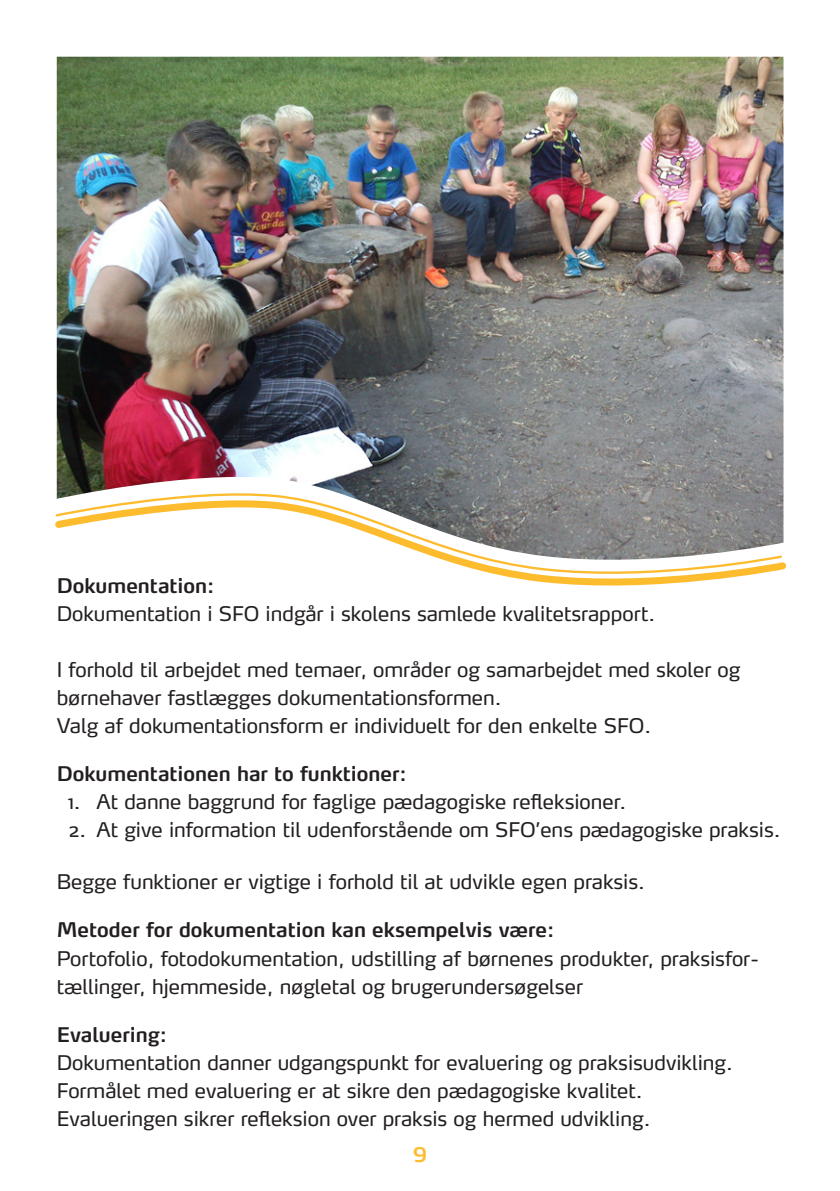
<style>
.page{position:relative;width:840px;height:1191px;background:#fff}
.page>*{position:absolute;margin:0;border:0;box-sizing:border-box;transform-origin:0 0}
.Brødtekst{font:20px/28px "Max";color:#231f20}
.Mellemrubrik{font:600 20px "Max";color:#231f20}
.t1{font:600 20px "Max LF";color:#fdbb2e}
</style>
<div class="page">
<img style="left:57px;top:57px;width:726px;height:428px">
<svg style="left:534px;top:490px;width:253px;height:96px"></svg>
<svg style="left:55px;top:485px;width:728px;height:96px"></svg>
<p class="Mellemrubrik" style="left:57px;top:573px;width:159px">Dokumentation:</p>
<p class="Brødtekst" style="left:57px;top:599px;width:599px">Dokumentation i SFO indgår i skolens samlede kvalitetsrapport.</p>
<p class="Brødtekst" style="left:57px;top:655px;width:684px">I forhold til arbejdet med temaer, områder og samarbejdet med skoler og børnehaver fastlægges dokumentationsformen.</p>
<p class="Brødtekst" style="left:57px;top:711px;width:595px">Valg af dokumentationsform er individuelt for den enkelte SFO.</p>
<p class="Mellemrubrik" style="left:57px;top:761px;width:351px">Dokumentationen har to funktioner:</p>
<p class="Brødtekst" style="left:68px;top:787px;width:559px">1. At danne baggrund for faglige pædagogiske refleksioner.</p>
<p class="Brødtekst" style="left:68px;top:815px;width:713px">2. At give information til udenforstående om SFO’ens pædagogiske praksis.</p>
<p class="Brødtekst" style="left:57px;top:867px;width:589px">Begge funktioner er vigtige i forhold til at udvikle egen praksis.</p>
<p class="Mellemrubrik" style="left:57px;top:917px;width:499px">Metoder for dokumentation kan eksempelvis være:</p>
<p class="Brødtekst" style="left:57px;top:943px;width:703px">Portofolio, fotodokumentation, udstilling af børnenes produkter, praksisfor&shy;tællinger, hjemmeside, nøgletal og brugerundersøgelser</p>
<p class="Mellemrubrik" style="left:57px;top:1021px;width:112px">Evaluering:</p>
<p class="Brødtekst" style="left:57px;top:1047px;width:677px">Dokumentation danner udgangspunkt for evaluering og praksisudvikling.</p>
<p class="Brødtekst" style="left:57px;top:1075px;width:587px">Formålet med evaluering er at sikre den pædagogiske kvalitet.</p>
<p class="Brødtekst" style="left:57px;top:1103px;width:595px">Evalueringen sikrer refleksion over praksis og hermed udvikling.</p>
<p class="t1" style="left:412px;top:1142px;width:16px">9</p>
</div>
